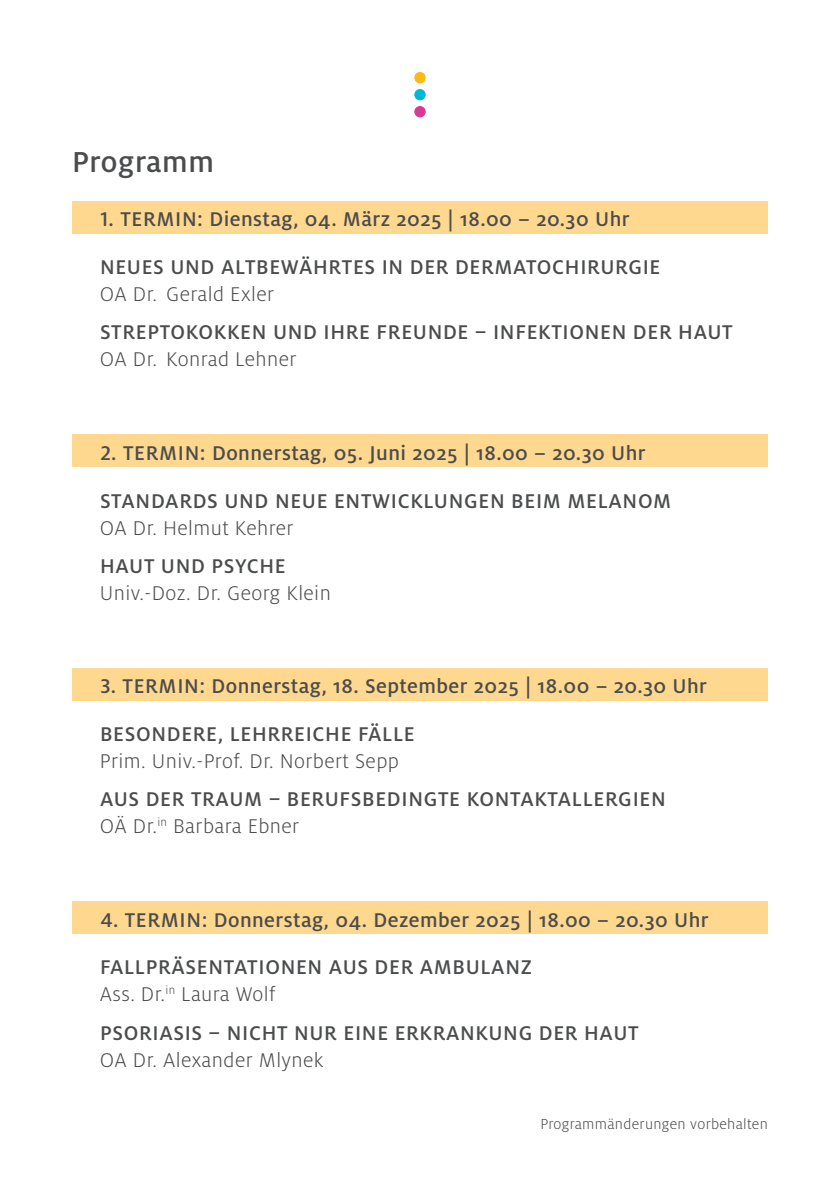
<style>
.page{position:relative;width:840px;height:1191px;background:#fff}
.page>*{position:absolute;margin:0;border:0;box-sizing:border-box;transform-origin:0 0}
.t1{font:500 32px "Milo OT";letter-spacing:.02em;color:#4b4c4d}
.t2{font:500 22px "Milo OT";letter-spacing:.03em;color:#4b4c4d}
.t3{font:300 22px "Milo OT";letter-spacing:.02em;color:#4b4c4d}
.t4{font:300 16px "Milo OT";letter-spacing:.02em;color:#4b4c4d}
</style>
<div class="page">
<div style="left:414px;top:73px;width:11px;height:10px;background:#fcb814;border-radius:50%"></div>
<div style="left:414px;top:72px;width:11px;height:11px;border:1px solid #fcb814;border-radius:50%"></div>
<div style="left:414px;top:90px;width:11px;height:10px;background:#00b7d6;border-radius:50%"></div>
<div style="left:414px;top:89px;width:11px;height:11px;border:1px solid #00b7d6;border-radius:50%"></div>
<div style="left:414px;top:107px;width:11px;height:10px;background:#d73995;border-radius:50%"></div>
<div style="left:414px;top:106px;width:11px;height:11px;border:1px solid #d73995;border-radius:50%"></div>
<div style="left:72px;top:201px;width:695px;height:33px;background:#fed88f"></div>
<div style="left:72px;top:435px;width:695px;height:32px;background:#fed88f"></div>
<div style="left:72px;top:668px;width:695px;height:32px;background:#fed88f"></div>
<div style="left:72px;top:901px;width:695px;height:33px;background:#fed88f"></div>
<p class="t1" style="left:72px;top:144px;width:143px">Programm</p>
<p class="t2" style="left:100px;top:207px;width:530px">1. TERMIN: Dienstag, 04. März 2025 | 18.00 – 20.30 Uhr</p>
<p class="t2" style="left:100px;top:255px;width:561px">NEUES UND ALTBEWÄHRTES IN DER DERMATOCHIRURGIE</p>
<p class="t3" style="left:100px;top:282px;width:176px">OA Dr. Gerald Exler</p>
<p class="t2" style="left:100px;top:320px;width:634px">STREPTOKOKKEN UND IHRE FREUNDE – INFEKTIONEN DER HAUT</p>
<p class="t3" style="left:100px;top:348px;width:198px">OA Dr. Konrad Lehner</p>
<p class="t2" style="left:100px;top:441px;width:546px">2. TERMIN: Donnerstag, 05. Juni 2025 | 18.00 – 20.30 Uhr</p>
<p class="t2" style="left:100px;top:488px;width:572px">STANDARDS UND NEUE ENTWICKLUNGEN BEIM MELANOM</p>
<p class="t3" style="left:100px;top:516px;width:195px">OA Dr. Helmut Kehrer</p>
<p class="t2" style="left:100px;top:554px;width:187px">HAUT UND PSYCHE</p>
<p class="t3" style="left:100px;top:581px;width:232px">Univ.-Doz. Dr. Georg Klein</p>
<p class="t2" style="left:100px;top:674px;width:607px">3. TERMIN: Donnerstag, 18. September 2025 | 18.00 – 20.30 Uhr</p>
<p class="t2" style="left:100px;top:722px;width:316px">BESONDERE, LEHRREICHE FÄLLE</p>
<p class="t3" style="left:100px;top:749px;width:300px">Prim. Univ.-Prof. Dr. Norbert Sepp</p>
<p class="t2" style="left:100px;top:787px;width:567px">AUS DER TRAUM – BERUFSBEDINGTE KONTAKTALLERGIEN</p>
<p class="t3" style="left:100px;top:814px;width:201px">OÄ Dr.<sup>in</sup> Barbara Ebner</p>
<p class="t2" style="left:100px;top:907px;width:609px">4. TERMIN: Donnerstag, 04. Dezember 2025 | 18.00 – 20.30 Uhr</p>
<p class="t2" style="left:100px;top:955px;width:433px">FALLPRÄSENTATIONEN AUS DER AMBULANZ</p>
<p class="t3" style="left:100px;top:982px;width:177px">Ass. Dr.<sup>in</sup> Laura Wolf</p>
<p class="t2" style="left:100px;top:1020px;width:540px">PSORIASIS – NICHT NUR EINE ERKRANKUNG DER HAUT</p>
<p class="t3" style="left:100px;top:1048px;width:225px">OA Dr. Alexander Mlynek</p>
<p class="t4" style="left:540px;top:1115px;width:229px">Programmänderungen vorbehalten</p>
</div>
